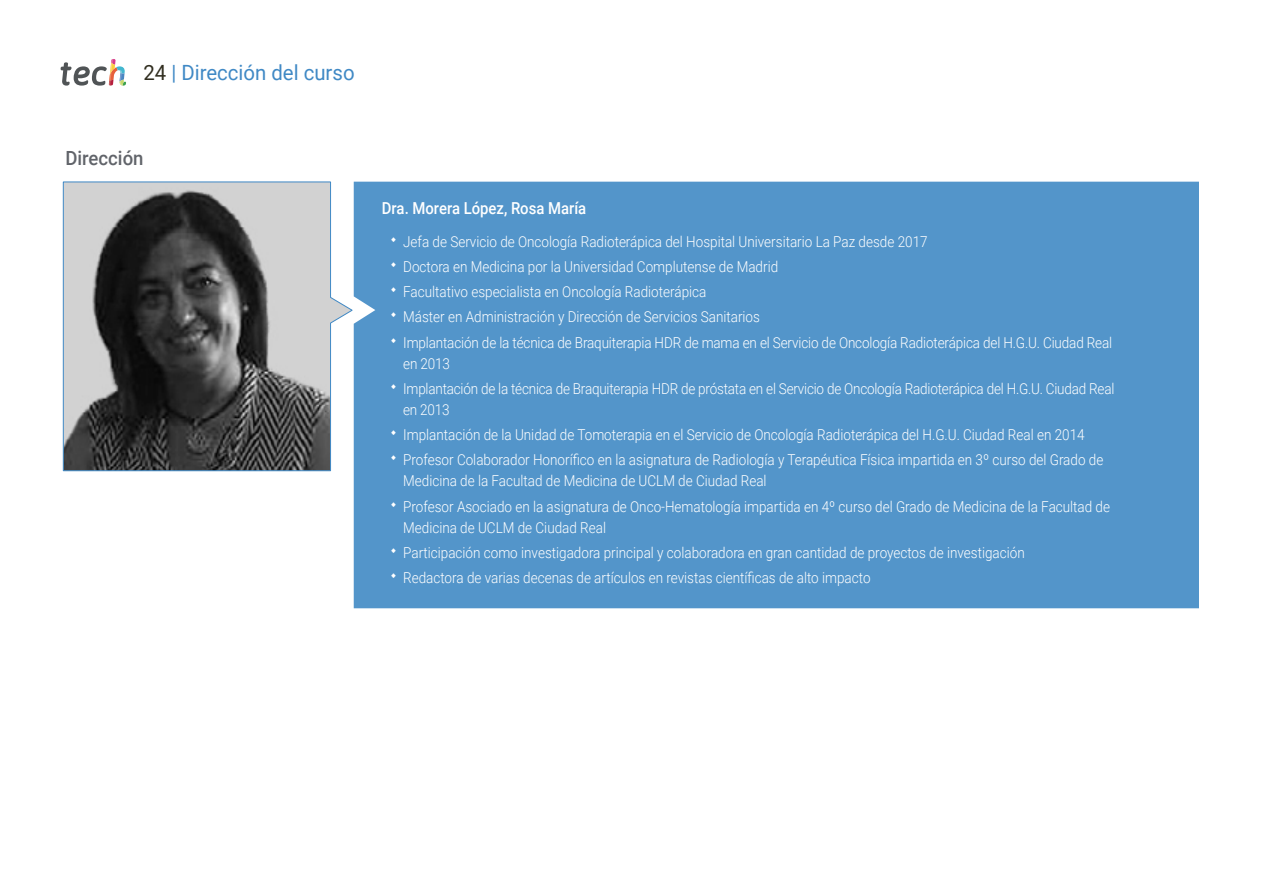
<style>
.page{position:relative;width:1263px;height:893px;background:#fff}
.page>*{position:absolute;margin:0;border:0;box-sizing:border-box;transform-origin:0 0}
.t1{font:21px "Roboto";color:#4089c5}
.t2{font:500 19.5px "Roboto";color:#61646a;scale:.95 1}
.t3{font:500 16.5px "Roboto";color:#fff;scale:.9 1}
.t4{font:300 15px/25.2px "Roboto";color:#fff;scale:.9 1}
.s1{color:#312e20}
</style>
<div class="page">
<div style="left:354px;top:182px;width:845px;height:426px;background:#5395ca"></div>
<svg style="left:63px;top:182px;width:290px;height:289px;background:#747678"></svg>
<svg style="left:61px;top:59px;width:65px;height:27px"></svg>
<svg style="left:391px;top:237px;width:5px;height:5px"></svg>
<svg style="left:391px;top:262px;width:5px;height:5px"></svg>
<svg style="left:391px;top:287px;width:5px;height:5px"></svg>
<svg style="left:391px;top:312px;width:5px;height:5px"></svg>
<svg style="left:391px;top:338px;width:5px;height:5px"></svg>
<svg style="left:391px;top:384px;width:5px;height:5px"></svg>
<svg style="left:391px;top:430px;width:5px;height:5px"></svg>
<svg style="left:391px;top:455px;width:5px;height:5px"></svg>
<svg style="left:391px;top:502px;width:5px;height:5px"></svg>
<svg style="left:391px;top:548px;width:5px;height:5px"></svg>
<svg style="left:391px;top:573px;width:5px;height:5px"></svg>
<h1 class="t1" style="left:144px;top:57px;width:213px"><span class="s1">24</span> | Dirección del curso</h1>
<h2 class="t2" style="left:65px;top:144px;width:84px">Dirección</h2>
<p class="t3" style="left:382px;top:197px;width:229px">Dra. Morera López, Rosa María</p>
<p class="t4" style="left:403px;top:228px;width:789px">Jefa de Servicio de Oncología Radioterápica del Hospital Universitario La Paz desde 2017<br>Doctora en Medicina por la Universidad Complutense de Madrid<br>Facultativo especialista en Oncología Radioterápica<br>Máster en Administración y Dirección de Servicios Sanitarios<br>Implantación de la técnica de Braquiterapia HDR de mama en el Servicio de Oncología Radioterápica del H.G.U. Ciudad Real</p>
<p class="t4" style="left:403px;top:350px;width:792px">en 2013<br>Implantación de la técnica de Braquiterapia HDR de próstata en el Servicio de Oncología Radioterápica del H.G.U. Ciudad Real</p>
<p class="t4" style="left:403px;top:396px;width:779px">en 2013<br>Implantación de la Unidad de Tomoterapia en el Servicio de Oncología Radioterápica del H.G.U. Ciudad Real en 2014<br>Profesor Colaborador Honorífico en la asignatura de Radiología y Terapéutica Física impartida en 3º curso del Grado de</p>
<p class="t4" style="left:403px;top:468px;width:787px">Medicina de la Facultad de Medicina de UCLM de Ciudad Real<br>Profesor Asociado en la asignatura de Onco-Hematología impartida en 4º curso del Grado de Medicina de la Facultad de</p>
<p class="t4" style="left:403px;top:514px;width:692px">Medicina de UCLM de Ciudad Real<br>Participación como investigadora principal y colaboradora en gran cantidad de proyectos de investigación<br>Redactora de varias decenas de artículos en revistas científicas de alto impacto</p>
</div>
